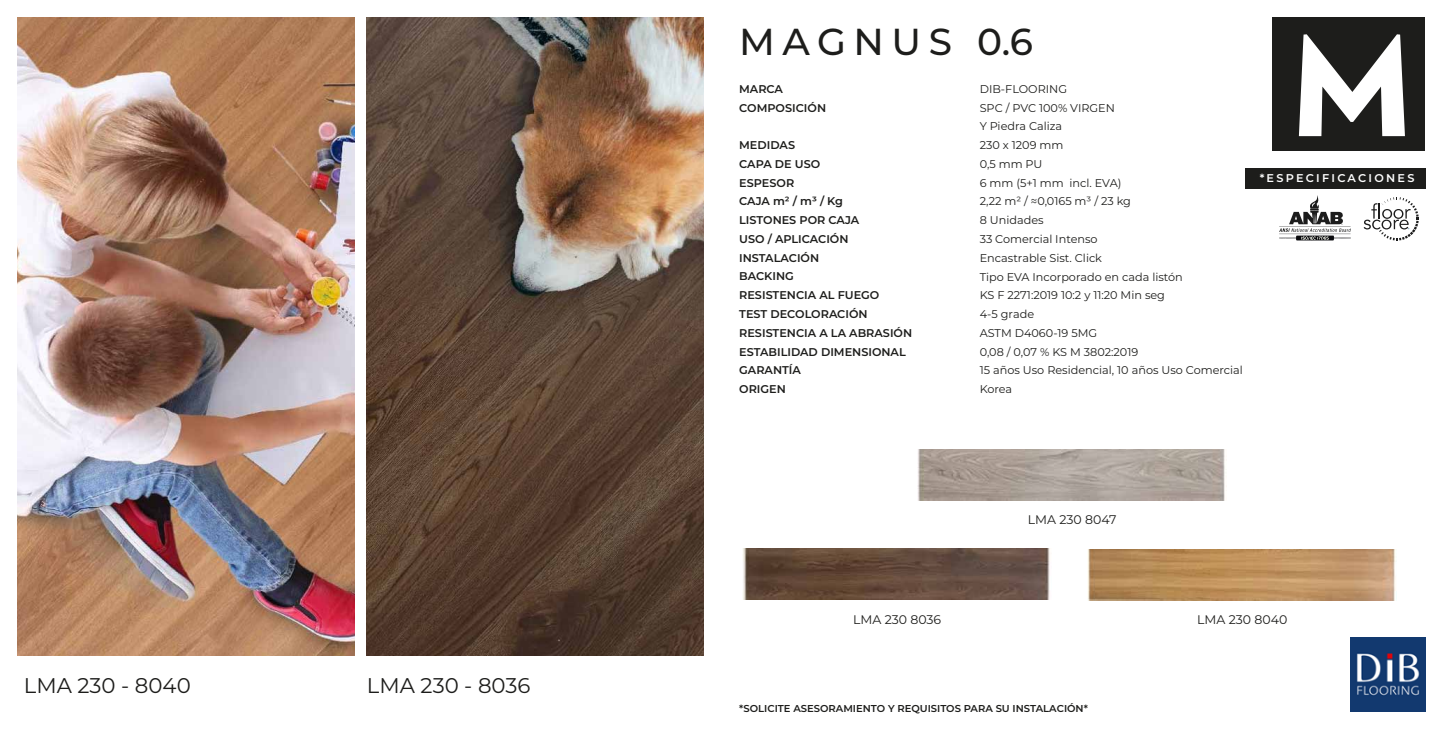
<style>
.page{position:relative;width:1443px;height:734px;background:#fff}
.page>*{position:absolute;margin:0;border:0;box-sizing:border-box;transform-origin:0 0}
.t1{font:900 137.5px "Verlag";color:#fff}
.t2{font:500 37.5px "Montserrat";letter-spacing:.2em;color:#1d1d1b}
.t3{font:21.25px "Montserrat";color:#1d1d1b}
.t4{font:12.5px "Montserrat";color:#1d1d1b}
.t5{font:11.25px/18.8px "Montserrat";color:#1d1d1b}
.t6{font:600 11.25px/18.8px "Montserrat";color:#1d1d1b}
.t7{font:600 11.25px "Montserrat";letter-spacing:.2em;color:#fff}
.t8{font:600 10px "Montserrat";color:#1d1d1b}
</style>
<div class="page">
<div style="left:1272px;top:18px;width:152px;height:133px;background:#1d1d1b"></div>
<svg style="left:1363px;top:197px;width:55px;height:43px"></svg>
<svg style="left:1279px;top:195px;width:71px;height:45px"></svg>
<img style="left:917px;top:449px;width:308px;height:51px">
<img style="left:1088px;top:549px;width:308px;height:51px">
<img style="left:743px;top:548px;width:307px;height:51px">
<img style="left:1350px;top:637px;width:74px;height:74px">
<div style="left:1244px;top:168px;width:180px;height:21px;background:#1d1d1b"></div>
<img style="left:18px;top:18px;width:336px;height:638px">
<img style="left:367px;top:18px;width:336px;height:637px">
<h3 class="t3" style="left:24px;top:671px;width:168px">LMA 230 - 8040</h3>
<h3 class="t3" style="left:367px;top:671px;width:165px">LMA 230 - 8036</h3>
<h2 class="t2" style="left:739px;top:16px;width:295px">MAGNUS 0.6</h2>
<p class="t6" style="left:739px;top:79px;width:88px">MARCA<br>COMPOSICIÓN</p>
<p class="t6" style="left:739px;top:135px;width:82px">MEDIDAS<br>CAPA DE USO<br>ESPESOR</p>
<p class="t5" style="left:979px;top:79px;width:265px">DIB-FLOORING<br>SPC / PVC 100% VIRGEN<br>Y Piedra Caliza<br>230 x 1209 mm<br>0,5 mm PU<br>6 mm (5+1 mm incl. EVA)<br>2,22 m² / ≈0,0165 m³ / 23 kg<br>8 Unidades<br>33 Comercial Intenso<br>Encastrable Sist. Click<br>Tipo EVA Incorporado en cada listón<br>KS F 2271:2019 10:2 y 11:20 Min seg<br>4-5 grade<br>ASTM D4060-19 5MG<br>0,08 / 0,07 % KS M 3802:2019<br>15 años Uso Residencial, 10 años Uso Comercial<br>Korea</p>
<p class="t6" style="left:739px;top:191px;width:174px">CAJA m² / m³ / Kg<br>LISTONES POR CAJA<br>USO / APLICACIÓN<br>INSTALACIÓN<br>BACKING<br>RESISTENCIA AL FUEGO<br>TEST DECOLORACIÓN<br>RESISTENCIA A LA ABRASIÓN<br>ESTABILIDAD DIMENSIONAL<br>GARANTÍA<br>ORIGEN</p>
<h1 class="t1" style="left:1288px;top:-27px;width:127px">M</h1>
<p class="t7" style="left:1259px;top:170px;width:156px">*ESPECIFICACIONES</p>
<p class="t4" style="left:1027px;top:511px;width:90px">LMA 230 8047</p>
<p class="t4" style="left:853px;top:611px;width:90px">LMA 230 8036</p>
<p class="t4" style="left:1197px;top:611px;width:92px">LMA 230 8040</p>
<p class="t8" style="left:739px;top:701px;width:350px">*SOLICITE ASESORAMIENTO Y REQUISITOS PARA SU INSTALACIÓN*</p>
</div>
